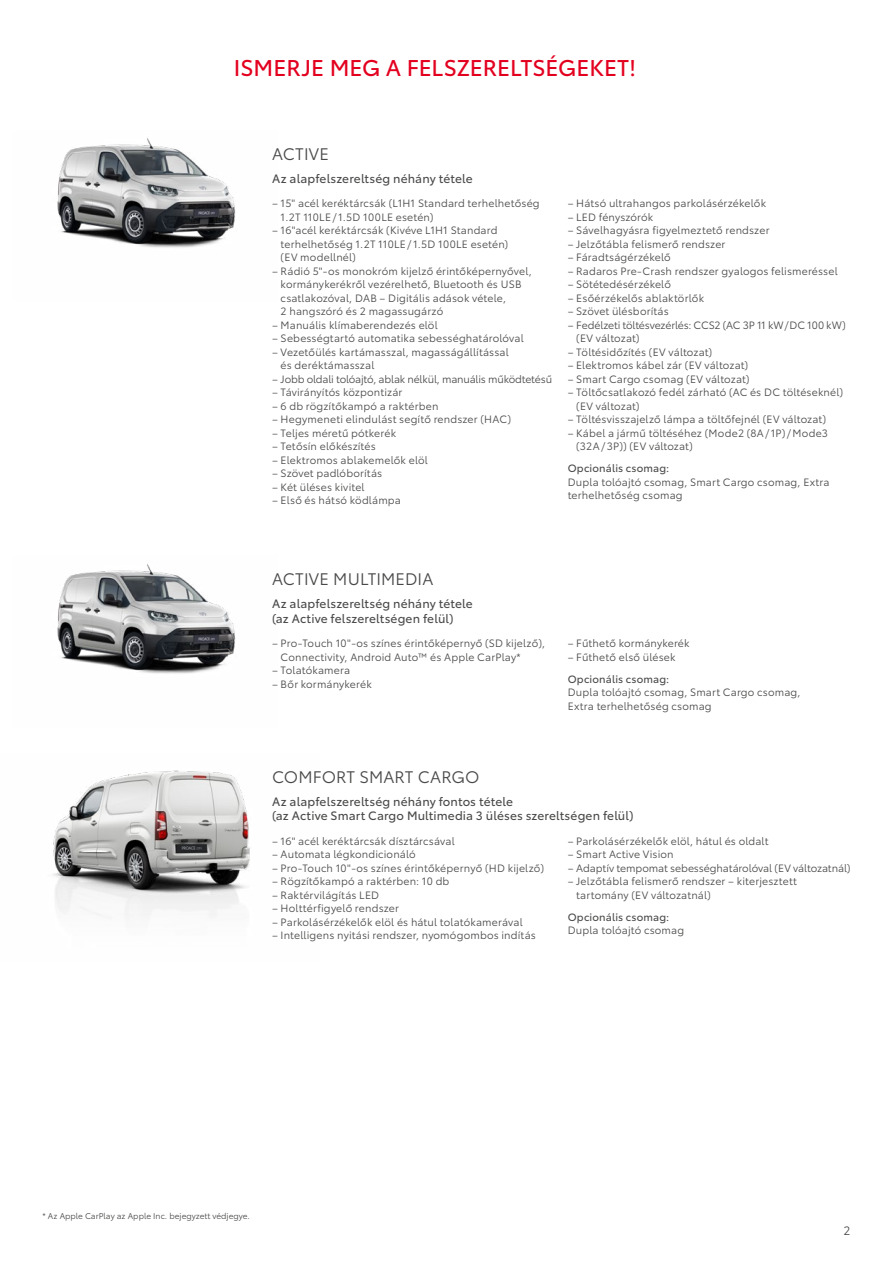
<style>
.page{position:relative;width:893px;height:1263px;background:#fff}
.page>*{position:absolute;margin:0;border:0;box-sizing:border-box;transform-origin:0 0}
.t1{font:22.5px "Toyota Type";letter-spacing:-.005em;color:#e3001f}
.t2{font:16.5px "Toyota Type";letter-spacing:.01em;color:#494948}
.t3{font:12px/14.4px "Toyota Type";letter-spacing:.01em;color:#494948}
.t4{font:12px "Toyota Type";color:#494948}
.t5{font:10.5px/13.5px "Toyota Type";letter-spacing:.015em;color:#494948}
.t6{font:10.5px/13.5px "Toyota Type";letter-spacing:-.01em;color:#494948}
.t7{font:10.5px "Toyota Type";letter-spacing:-.015em;color:#494948}
.t8{font:10.5px "Toyota Type";letter-spacing:.015em;color:#494948}
.t9{font:8.25px "Toyota Type";color:#494948}
</style>
<div class="page">
<img style="left:57px;top:138px;width:179px;height:110px">
<img style="left:57px;top:564px;width:179px;height:110px">
<img style="left:53px;top:770px;width:197px;height:146px">
<h1 class="t1" style="left:234px;top:51px;width:404px">ISMERJE MEG A FELSZERELTSÉGEKET!</h1>
<h2 class="t2" style="left:272px;top:142px;width:58px">ACTIVE</h2>
<p class="t3" style="left:272px;top:170px;width:202px">Az alapfelszereltség néhány tétele</p>
<p class="t5" style="left:281px;top:196px;width:261px;text-indent:-9px">– 15" acél keréktárcsák (L1H1 Standard terhelhetőség<br>1.2T 110LE/1.5D 100LE esetén)</p>
<p class="t5" style="left:281px;top:223px;width:229px;text-indent:-9px">– 16"acél keréktárcsák (Kivéve L1H1 Standard terhelhetőség 1.2T 110LE/1.5D 100LE esetén) (EV modellnél)</p>
<p class="t5" style="left:281px;top:263px;width:253px;text-indent:-9px">– Rádió 5"-os monokróm kijelző érintőképernyővel, kormánykerékről vezérelhető, Bluetooth és USB csatlakozóval, DAB – Digitális adások vétele,<br>2 hangszóró és 2 magassugárzó</p>
<p class="t5" style="left:272px;top:318px;width:167px">– Manuális klímaberendezés elöl</p>
<p class="t5" style="left:272px;top:331px;width:253px">– Sebességtartó automatika sebességhatárolóval</p>
<p class="t5" style="left:281px;top:345px;width:230px;text-indent:-9px">– Vezetőülés kartámasszal, magasságállítással és deréktámasszal</p>
<p class="t7" style="left:272px;top:371px;width:281px">– Jobb oldali tolóajtó, ablak nélkül, manuális működtetésű</p>
<p class="t5" style="left:272px;top:385px;width:132px">– Távirányítós központizár</p>
<p class="t5" style="left:272px;top:399px;width:168px">– 6 db rögzítőkampó a raktérben</p>
<p class="t5" style="left:272px;top:412px;width:240px">– Hegymeneti elindulást segítő rendszer (HAC)</p>
<p class="t5" style="left:272px;top:426px;width:125px">– Teljes méretű pótkerék</p>
<p class="t5" style="left:272px;top:439px;width:105px">– Tetősín előkészítés</p>
<p class="t5" style="left:272px;top:453px;width:157px">– Elektromos ablakemelők elöl</p>
<p class="t5" style="left:272px;top:466px;width:112px">– Szövet padlóborítás</p>
<p class="t5" style="left:272px;top:480px;width:94px">– Két üléses kivitel</p>
<p class="t5" style="left:272px;top:493px;width:130px">– Első és hátsó ködlámpa</p>
<p class="t5" style="left:568px;top:196px;width:200px">– Hátsó ultrahangos parkolásérzékelők</p>
<p class="t5" style="left:568px;top:210px;width:87px">– LED fényszórók</p>
<p class="t5" style="left:568px;top:223px;width:203px">– Sávelhagyásra figyelmeztető rendszer</p>
<p class="t5" style="left:568px;top:237px;width:159px">– Jelzőtábla felismerő rendszer</p>
<p class="t5" style="left:568px;top:250px;width:105px">– Fáradtságérzékelő</p>
<p class="t5" style="left:568px;top:264px;width:271px">– Radaros Pre-Crash rendszer gyalogos felismeréssel</p>
<p class="t5" style="left:568px;top:277px;width:105px">– Sötétedésérzékelő</p>
<p class="t5" style="left:568px;top:291px;width:138px">– Esőérzékelős ablaktörlők</p>
<p class="t5" style="left:568px;top:304px;width:103px">– Szövet ülésborítás</p>
<p class="t6" style="left:576px;top:318px;width:271px;text-indent:-9px">– Fedélzeti töltésvezérlés: CCS2 (AC 3P 11 kW/DC 100 kW) (EV változat)</p>
<p class="t5" style="left:568px;top:345px;width:146px">– Töltésidőzítés (EV változat)</p>
<p class="t5" style="left:568px;top:358px;width:182px">– Elektromos kábel zár (EV változat)</p>
<p class="t5" style="left:568px;top:372px;width:183px">– Smart Cargo csomag (EV változat)</p>
<p class="t5" style="left:576px;top:385px;width:268px;text-indent:-9px">– Töltőcsatlakozó fedél zárható (AC és DC töltéseknél) (EV változat)</p>
<p class="t5" style="left:568px;top:412px;width:260px">– Töltésvisszajelző lámpa a töltőfejnél (EV változat)</p>
<p class="t5" style="left:576px;top:426px;width:253px;text-indent:-9px">– Kábel a jármű töltéséhez (Mode2 (8A/1P)/Mode3 (32A/3P)) (EV változat)</p>
<p class="t8" style="left:568px;top:461px;width:103px">Opcionális csomag:</p>
<p class="t5" style="left:568px;top:475px;width:263px">Dupla tolóajtó csomag, Smart Cargo csomag, Extra terhelhetőség csomag</p>
<h2 class="t2" style="left:272px;top:567px;width:163px">ACTIVE MULTIMEDIA</h2>
<p class="t3" style="left:272px;top:596px;width:202px">Az alapfelszereltség néhány tétele (az Active felszereltségen felül)</p>
<p class="t5" style="left:281px;top:636px;width:266px;text-indent:-9px">– Pro-Touch 10"-os színes érintőképernyő (SD kijelző),<br>Connectivity, Android Auto™ és Apple CarPlay*</p>
<p class="t5" style="left:272px;top:663px;width:79px">– Tolatókamera</p>
<p class="t5" style="left:272px;top:676px;width:101px">– Bőr kormánykerék</p>
<p class="t5" style="left:568px;top:636px;width:123px">– Fűthető kormánykerék</p>
<p class="t5" style="left:568px;top:649px;width:109px">– Fűthető első ülések</p>
<p class="t8" style="left:568px;top:671px;width:103px">Opcionális csomag:</p>
<p class="t5" style="left:568px;top:685px;width:234px">Dupla tolóajtó csomag, Smart Cargo csomag,<br>Extra terhelhetőség csomag</p>
<h2 class="t2" style="left:272px;top:765px;width:209px">COMFORT SMART CARGO</h2>
<p class="t3" style="left:272px;top:793px;width:363px">Az alapfelszereltség néhány fontos tétele<br>(az Active Smart Cargo Multimedia 3 üléses szereltségen felül)</p>
<p class="t5" style="left:272px;top:833px;width:184px">– 16" acél keréktárcsák dísztárcsával</p>
<p class="t5" style="left:272px;top:847px;width:145px">– Automata légkondicionáló</p>
<p class="t5" style="left:272px;top:860px;width:274px">– Pro-Touch 10"-os színes érintőképernyő (HD kijelző)</p>
<p class="t5" style="left:272px;top:874px;width:179px">– Rögzítőkampó a raktérben: 10 db</p>
<p class="t5" style="left:272px;top:887px;width:109px">– Raktérvilágítás LED</p>
<p class="t5" style="left:272px;top:901px;width:128px">– Holttérfigyelő rendszer</p>
<p class="t5" style="left:272px;top:914px;width:252px">– Parkolásérzékelők elöl és hátul tolatókamerával</p>
<p class="t5" style="left:272px;top:928px;width:265px">– Intelligens nyitási rendszer, nyomógombos indítás</p>
<p class="t5" style="left:568px;top:833px;width:202px">– Parkolásérzékelők elöl, hátul és oldalt</p>
<p class="t5" style="left:568px;top:847px;width:107px">– Smart Active Vision</p>
<p class="t6" style="left:568px;top:860px;width:284px">– Adaptív tempomat sebességhatárolóval (EV változatnál)</p>
<p class="t5" style="left:576px;top:874px;width:222px;text-indent:-9px">– Jelzőtábla felismerő rendszer – kiterjesztett tartomány (EV változatnál)</p>
<p class="t8" style="left:568px;top:909px;width:103px">Opcionális csomag:</p>
<p class="t5" style="left:568px;top:923px;width:118px">Dupla tolóajtó csomag</p>
<p class="t9" style="left:43px;top:1210px;width:209px">* Az Apple CarPlay az Apple Inc. bejegyzett védjegye.</p>
<p class="t4" style="left:844px;top:1222px;width:8px">2</p>
</div>
